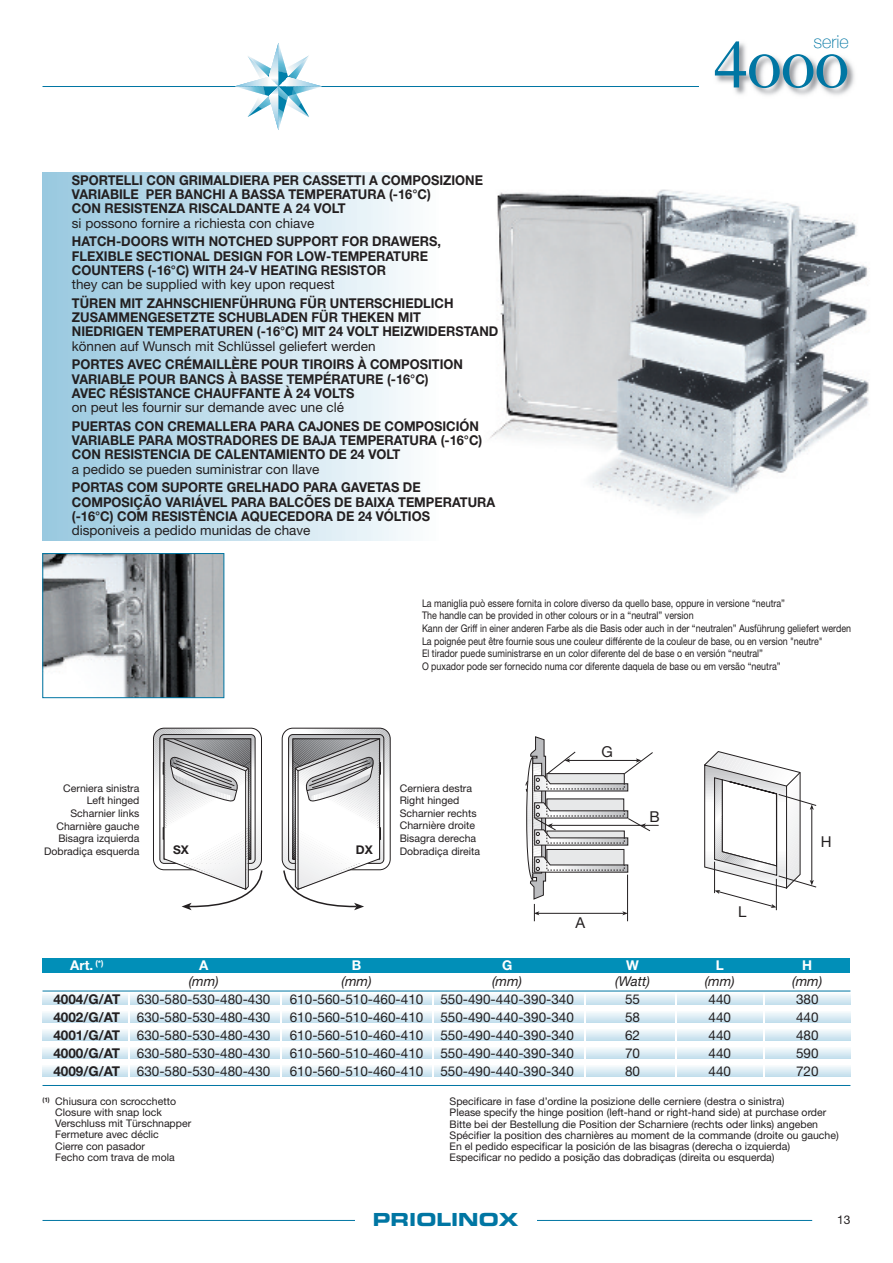
<style>
.page{position:relative;width:893px;height:1263px;background:#fff}
.page>*{position:absolute;margin:0;border:0;box-sizing:border-box;transform-origin:0 0}
.t1{font:67.5px "Times Roman SC";color:#0076a3}
.t2{font:18px "Eurostile Bold Extended Two";color:#0076a3}
.t3{font:18px "font 00000000225 f 532 d";color:#0076a3}
.t4{font:15px "Helvetica Neue";color:#231f20}
.t5{font:700 13.5px/14.2px "Helvetica Neue";color:#231f20;scale:.95 1}
.t6{font:13.5px "Helvetica Neue";color:#231f20}
.t7{font:italic 13.5px "Helvetica Neue";color:#231f20}
.t8{font:700 13.5px "Helvetica Neue";color:#fff}
.t9{font:700 12px "Helvetica Neue";color:#231f20}
.t10{font:12px "Helvetica Neue";color:#231f20}
.t11{font:10.5px/12.6px "Helvetica Neue";color:#231f20}
.t12{font:10.5px/12.6px "Helvetica Neue";color:#231f20;scale:.85 1}
.s1{font-weight:700}
</style>
<div class="page">
<hr style="left:43px;top:1220px;width:769px;height:1px;background:#0076a3">
<div style="left:355px;top:1199px;width:181px;height:43px;background:#fff"></div>
<hr style="left:43px;top:86px;width:655px;height:1px;background:#0076a3">
<svg style="left:235px;top:43px;width:87px;height:87px"></svg>
<img style="left:698px;top:43px;width:157px;height:52px">
<img style="left:489px;top:189px;width:380px;height:325px">
<div style="left:43px;top:172px;width:395px;height:369px;background:linear-gradient(to right,#97c8df,#fbfdfe)"></div>
<svg style="left:153px;top:728px;width:110px;height:182px"></svg>
<svg style="left:282px;top:728px;width:108px;height:182px"></svg>
<hr style="left:776px;top:879px;width:1px;height:31px;background:#231f20">
<svg style="left:704px;top:751px;width:113px;height:157px"></svg>
<svg style="left:131px;top:1066px;width:149px;height:10px"></svg>
<svg style="left:131px;top:1048px;width:149px;height:10px"></svg>
<svg style="left:131px;top:994px;width:149px;height:10px"></svg>
<svg style="left:131px;top:1012px;width:149px;height:10px"></svg>
<svg style="left:131px;top:1030px;width:149px;height:10px"></svg>
<svg style="left:283px;top:1066px;width:149px;height:10px"></svg>
<svg style="left:283px;top:1048px;width:149px;height:10px"></svg>
<svg style="left:283px;top:994px;width:149px;height:10px"></svg>
<svg style="left:283px;top:1012px;width:149px;height:10px"></svg>
<svg style="left:283px;top:1030px;width:149px;height:10px"></svg>
<svg style="left:435px;top:1066px;width:149px;height:10px"></svg>
<svg style="left:435px;top:1048px;width:149px;height:10px"></svg>
<svg style="left:435px;top:994px;width:149px;height:10px"></svg>
<svg style="left:435px;top:1012px;width:149px;height:10px"></svg>
<svg style="left:435px;top:1030px;width:149px;height:10px"></svg>
<svg style="left:587px;top:1066px;width:87px;height:10px"></svg>
<svg style="left:587px;top:1048px;width:87px;height:10px"></svg>
<svg style="left:587px;top:994px;width:87px;height:10px"></svg>
<svg style="left:587px;top:1012px;width:87px;height:10px"></svg>
<svg style="left:587px;top:1030px;width:87px;height:10px"></svg>
<svg style="left:43px;top:1066px;width:85px;height:10px"></svg>
<svg style="left:677px;top:1066px;width:85px;height:10px"></svg>
<svg style="left:43px;top:1048px;width:85px;height:10px"></svg>
<svg style="left:677px;top:1048px;width:85px;height:10px"></svg>
<svg style="left:43px;top:994px;width:85px;height:10px"></svg>
<svg style="left:43px;top:1012px;width:85px;height:10px"></svg>
<svg style="left:43px;top:1030px;width:85px;height:10px"></svg>
<svg style="left:677px;top:994px;width:85px;height:10px"></svg>
<svg style="left:677px;top:1012px;width:85px;height:10px"></svg>
<svg style="left:677px;top:1030px;width:85px;height:10px"></svg>
<svg style="left:765px;top:1066px;width:85px;height:10px"></svg>
<svg style="left:765px;top:1048px;width:85px;height:10px"></svg>
<svg style="left:765px;top:994px;width:85px;height:10px"></svg>
<svg style="left:765px;top:1012px;width:85px;height:10px"></svg>
<svg style="left:765px;top:1030px;width:85px;height:10px"></svg>
<div style="left:43px;top:958px;width:807px;height:15px;background:#018fb8"></div>
<hr style="left:43px;top:991px;width:807px;height:1px;background:#0076a3">
<hr style="left:43px;top:1085px;width:807px;height:1px;background:#0076a3">
<svg style="left:525px;top:736px;width:134px;height:185px"></svg>
<img style="left:45px;top:555px;width:177px;height:141px">
<div style="left:43px;top:553px;width:181px;height:145px;border:1px solid #0076a3"></div>
<p class="t5" style="left:72px;top:173px;width:434px">SPORTELLI CON GRIMALDIERA PER CASSETTI A COMPOSIZIONE<br>VARIABILE PER BANCHI A BASSA TEMPERATURA (-16°C)<br>CON RESISTENZA RISCALDANTE A 24 VOLT</p>
<p class="t6" style="left:72px;top:215px;width:244px">si possono fornire a richiesta con chiave</p>
<p class="t5" style="left:72px;top:234px;width:390px">HATCH-DOORS WITH NOTCHED SUPPORT FOR DRAWERS,<br>FLEXIBLE SECTIONAL DESIGN FOR LOW-TEMPERATURE<br>COUNTERS (-16°C) WITH 24-V HEATING RESISTOR</p>
<p class="t6" style="left:72px;top:276px;width:264px">they can be supplied with key upon request</p>
<p class="t5" style="left:72px;top:296px;width:450px">TÜREN MIT ZAHNSCHIENFÜHRUNG FÜR UNTERSCHIEDLICH<br>ZUSAMMENGESETZTE SCHUBLADEN FÜR THEKEN MIT<br>NIEDRIGEN TEMPERATUREN (-16°C) MIT 24 VOLT HEIZWIDERSTAND</p>
<p class="t6" style="left:72px;top:338px;width:305px">können auf Wunsch mit Schlüssel geliefert werden</p>
<p class="t5" style="left:72px;top:357px;width:413px">PORTES AVEC CRÉMAILLÈRE POUR TIROIRS À COMPOSITION<br>VARIABLE POUR BANCS À BASSE TEMPÉRATURE (-16°C)<br>AVEC RÉSISTANCE CHAUFFANTE À 24 VOLTS</p>
<p class="t6" style="left:72px;top:399px;width:274px">on peut les fournir sur demande avec une clé</p>
<p class="t5" style="left:72px;top:419px;width:434px">PUERTAS CON CREMALLERA PARA CAJONES DE COMPOSICIÓN<br>VARIABLE PARA MOSTRADORES DE BAJA TEMPERATURA (-16°C)<br>CON RESISTENCIA DE CALENTAMIENTO DE 24 VOLT</p>
<p class="t6" style="left:72px;top:461px;width:249px">a pedido se pueden suministrar con llave</p>
<p class="t5" style="left:72px;top:480px;width:447px">PORTAS COM SUPORTE GRELHADO PARA GAVETAS DE<br>COMPOSIÇÃO VARIÁVEL PARA BALCÕES DE BAIXA TEMPERATURA (-16°C) COM RESISTÊNCIA AQUECEDORA DE 24 VÓLTIOS</p>
<p class="t6" style="left:72px;top:522px;width:240px">disponiveis a pedido munidas de chave</p>
<h2 class="t3" style="left:814px;top:31px;width:37px">serie</h2>
<h1 class="t1" style="left:714px;top:27px;width:136px">4000</h1>
<p class="t12" style="left:422px;top:597px;width:506px">La maniglia può essere fornita in colore diverso da quello base, oppure in versione “neutra”<br>The handle can be provided in other colours or in a “neutral” version<br>Kann der Griff in einer anderen Farbe als die Basis oder auch in der “neutralen” Ausführung geliefert werden La poignée peut être fournie sous une couleur différente de la couleur de base, ou en version "neutre"<br>El tirador puede suministrarse en un color diferente del de base o en versión “neutral”<br>O puxador pode ser fornecido numa cor diferente daquela de base ou em versão “neutra”</p>
<p class="t11" style="left:44px;top:781px;width:97px;text-align:right">Cerniera sinistra<br>Left hinged<br>Scharnier links<br>Charnière gauche<br>Bisagra izquierda<br>Dobradiça esquerda</p>
<p class="t11" style="left:400px;top:781px;width:82px">Cerniera destra<br>Right hinged<br>Scharnier rechts<br>Charnière droite<br>Bisagra derecha<br>Dobradiça direita</p>
<p class="t9" style="left:173px;top:843px;width:17px">SX</p>
<p class="t9" style="left:356px;top:843px;width:18px">DX</p>
<p class="t4" style="left:601px;top:743px;width:13px">G</p>
<p class="t4" style="left:575px;top:914px;width:11px">A</p>
<p class="t4" style="left:649px;top:807px;width:12px">B</p>
<p class="t4" style="left:738px;top:903px;width:10px">L</p>
<p class="t4" style="left:821px;top:833px;width:12px">H</p>
<p class="t8" style="left:70px;top:956px;width:35px">Art. <sup>(*)</sup></p>
<p class="t8" style="left:199px;top:956px;width:11px">A</p>
<p class="t8" style="left:352px;top:956px;width:11px">B</p>
<p class="t8" style="left:502px;top:956px;width:12px">G</p>
<p class="t8" style="left:626px;top:956px;width:14px">W</p>
<p class="t8" style="left:716px;top:956px;width:10px">L</p>
<p class="t8" style="left:802px;top:956px;width:12px">H</p>
<p class="t7" style="left:189px;top:973px;width:31px">(mm)</p>
<p class="t7" style="left:342px;top:973px;width:31px">(mm)</p>
<p class="t7" style="left:492px;top:973px;width:31px">(mm)</p>
<p class="t7" style="left:615px;top:973px;width:36px">(Watt)</p>
<p class="t7" style="left:705px;top:973px;width:31px">(mm)</p>
<p class="t7" style="left:792px;top:973px;width:31px">(mm)</p>
<p class="t6" style="left:53px;top:991px;width:219px"><span class="s1">4004/G/AT</span> 630-580-530-480-430</p>
<p class="t6" style="left:290px;top:991px;width:135px">610-560-510-460-410</p>
<p class="t6" style="left:440px;top:991px;width:135px">550-490-440-390-340</p>
<p class="t6" style="left:625px;top:991px;width:17px">55</p>
<p class="t6" style="left:708px;top:991px;width:24px">440</p>
<p class="t6" style="left:796px;top:991px;width:24px">380</p>
<p class="t6" style="left:53px;top:1009px;width:219px"><span class="s1">4002/G/AT</span> 630-580-530-480-430</p>
<p class="t6" style="left:290px;top:1009px;width:135px">610-560-510-460-410</p>
<p class="t6" style="left:440px;top:1009px;width:135px">550-490-440-390-340</p>
<p class="t6" style="left:625px;top:1009px;width:17px">58</p>
<p class="t6" style="left:708px;top:1009px;width:24px">440</p>
<p class="t6" style="left:796px;top:1009px;width:24px">440</p>
<p class="t6" style="left:53px;top:1027px;width:219px"><span class="s1">4001/G/AT</span> 630-580-530-480-430</p>
<p class="t6" style="left:290px;top:1027px;width:135px">610-560-510-460-410</p>
<p class="t6" style="left:440px;top:1027px;width:135px">550-490-440-390-340</p>
<p class="t6" style="left:625px;top:1027px;width:17px">62</p>
<p class="t6" style="left:708px;top:1027px;width:24px">440</p>
<p class="t6" style="left:796px;top:1027px;width:24px">480</p>
<p class="t6" style="left:53px;top:1045px;width:219px"><span class="s1">4000/G/AT</span> 630-580-530-480-430</p>
<p class="t6" style="left:290px;top:1045px;width:135px">610-560-510-460-410</p>
<p class="t6" style="left:440px;top:1045px;width:135px">550-490-440-390-340</p>
<p class="t6" style="left:625px;top:1045px;width:17px">70</p>
<p class="t6" style="left:708px;top:1045px;width:24px">440</p>
<p class="t6" style="left:796px;top:1045px;width:24px">590</p>
<p class="t6" style="left:53px;top:1063px;width:219px"><span class="s1">4009/G/AT</span> 630-580-530-480-430</p>
<p class="t6" style="left:290px;top:1063px;width:135px">610-560-510-460-410</p>
<p class="t6" style="left:440px;top:1063px;width:135px">550-490-440-390-340</p>
<p class="t6" style="left:625px;top:1063px;width:17px">80</p>
<p class="t6" style="left:708px;top:1063px;width:24px">440</p>
<p class="t6" style="left:796px;top:1063px;width:24px">720</p>
<p class="t11" style="left:55px;top:1095px;width:137px;line-height:11.2px;text-indent:-13px"><sup>(1)</sup> Chiusura con scrocchetto<br>Closure with snap lock<br>Verschluss mit Türschnapper<br>Fermeture avec déclic<br>Cierre con pasador<br>Fecho com trava de mola</p>
<p class="t11" style="left:450px;top:1095px;width:391px;line-height:11.2px">Specificare in fase d’ordine la posizione delle cerniere (destra o sinistra)<br>Please specify the hinge position (left-hand or right-hand side) at purchase order Bitte bei der Bestellung die Position der Scharniere (rechts oder links) angeben Spécifier la position des charnières au moment de la commande (droite ou gauche)<br>En el pedido especificar la posición de las bisagras (derecha o izquierda)<br>Especificar no pedido a posição das dobradiças (direita ou esquerda)</p>
<h2 class="t2" style="left:373px;top:1206px;width:147px">PRIOLINOX</h2>
<p class="t10" style="left:837px;top:1213px;width:15px">13</p>
</div>
